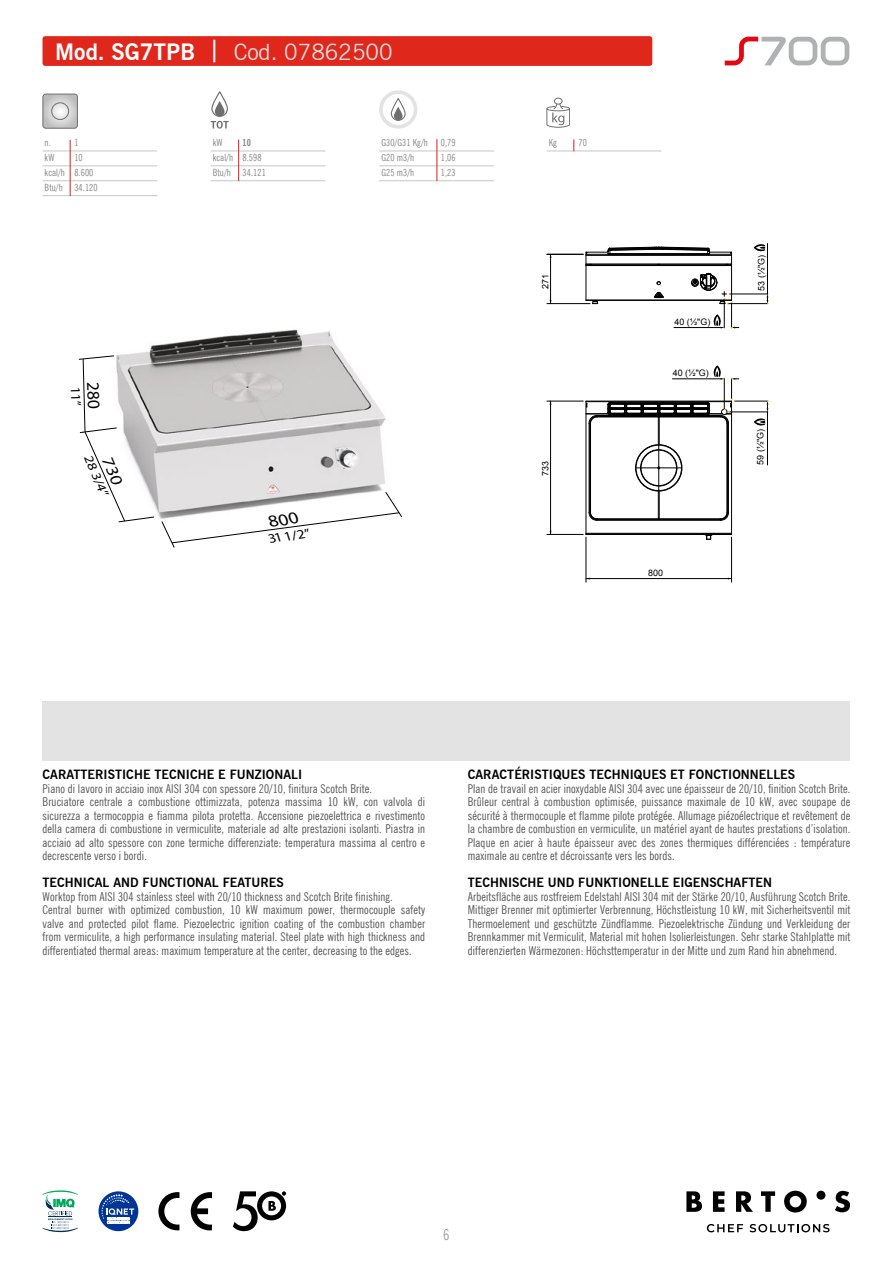
<style>
.page{position:relative;width:893px;height:1263px;background:#fff}
.page>*{position:absolute;margin:0;border:0;box-sizing:border-box;transform-origin:0 0}
.t1{font:22.5px "News Gothic BT";color:#dadada}
.t2{font:condensed 15px "News Gothic BT";color:#9d9d9c}
.t3{font:italic 13.2px "Myriad Pro";color:#000;scale:1.15 1}
.t4{font:12.9px "Myriad Pro";color:#000;scale:1.15 1}
.t5{font:700 12.75px "News Gothic BT";letter-spacing:.005em;color:#000}
.t6{font:condensed 12px/13.5px "News Gothic BT";letter-spacing:.01em;color:#575756;text-align:justify}
.t7{font:condensed 9.75px/14.9px "News Gothic BT";letter-spacing:.01em;color:#878787}
.t8{font:700 condensed 9.75px "News Gothic BT";color:#878787}
.t9{font:9px "Arial";color:#000}
.s1{font-weight:700;color:#fff}
</style>
<div class="page">
<svg style="left:725px;top:37px;width:124px;height:28px"></svg>
<div style="left:43px;top:36px;width:609px;height:30px;background:#df271c;border-radius:3px"></div>
<svg style="left:686px;top:1191px;width:16px;height:21px"></svg>
<svg style="left:713px;top:1191px;width:12px;height:21px"></svg>
<svg style="left:736px;top:1191px;width:17px;height:21px"></svg>
<svg style="left:761px;top:1191px;width:14px;height:21px"></svg>
<svg style="left:784px;top:1191px;width:23px;height:21px"></svg>
<svg style="left:835px;top:1191px;width:15px;height:21px"></svg>
<div style="left:816px;top:1191px;width:9px;height:9px;background:#000;border-radius:50%"></div>
<svg style="left:707px;top:1224px;width:36px;height:8px"></svg>
<svg style="left:750px;top:1224px;width:80px;height:8px"></svg>
<svg style="left:191px;top:1192px;width:21px;height:38px"></svg>
<svg style="left:158px;top:1192px;width:21px;height:38px"></svg>
<svg style="left:233px;top:1191px;width:53px;height:40px"></svg>
<svg style="left:99px;top:1191px;width:39px;height:40px"></svg>
<svg style="left:101px;top:1194px;width:33px;height:29px"></svg>
<svg style="left:43px;top:1190px;width:35px;height:42px"></svg>
<img style="left:118px;top:329px;width:268px;height:194px">
<hr style="left:729px;top:412px;width:39px;height:1px;background:#000">
<hr style="left:734px;top:401px;width:34px;height:1px;background:#000">
<hr style="left:767px;top:412px;width:1px;height:53px;background:#000">
<hr style="left:547px;top:401px;width:36px;height:1px;background:#000">
<hr style="left:547px;top:534px;width:36px;height:1px;background:#000">
<hr style="left:550px;top:401px;width:1px;height:67px;background:#000">
<hr style="left:550px;top:468px;width:1px;height:66px;background:#000">
<hr style="left:586px;top:537px;width:1px;height:45px;background:#000">
<hr style="left:731px;top:537px;width:1px;height:45px;background:#000">
<hr style="left:586px;top:578px;width:73px;height:1px;background:#000">
<hr style="left:659px;top:578px;width:72px;height:1px;background:#000">
<hr style="left:674px;top:327px;width:47px;height:1px;background:#000">
<hr style="left:729px;top:294px;width:39px;height:1px;background:#000">
<hr style="left:727px;top:303px;width:41px;height:1px;background:#000">
<hr style="left:767px;top:243px;width:1px;height:51px;background:#000">
<hr style="left:547px;top:303px;width:43px;height:1px;background:#000">
<hr style="left:547px;top:254px;width:36px;height:1px;background:#000">
<svg style="left:550px;top:255px;width:1px;height:48px"></svg>
<hr style="left:586px;top:264px;width:1px;height:36px;background:#000">
<hr style="left:586px;top:300px;width:145px;height:1px;background:#000">
<hr style="left:586px;top:265px;width:145px;height:1px;background:#000">
<hr style="left:731px;top:264px;width:1px;height:36px;background:#000">
<hr style="left:586px;top:401px;width:1px;height:133px;background:#000">
<hr style="left:586px;top:534px;width:145px;height:1px;background:#000">
<hr style="left:586px;top:533px;width:145px;height:1px;background:#000">
<hr style="left:731px;top:401px;width:1px;height:133px;background:#000">
<svg style="left:592px;top:300px;width:6px;height:4px"></svg>
<svg style="left:703px;top:532px;width:28px;height:8px"></svg>
<svg style="left:654px;top:292px;width:10px;height:6px"></svg>
<svg style="left:657px;top:281px;width:4px;height:4px"></svg>
<svg style="left:586px;top:247px;width:146px;height:18px"></svg>
<svg style="left:691px;top:273px;width:48px;height:55px"></svg>
<svg style="left:586px;top:365px;width:153px;height:156px"></svg>
<svg style="left:754px;top:244px;width:11px;height:8px"></svg>
<svg style="left:754px;top:401px;width:14px;height:25px"></svg>
<div style="left:43px;top:702px;width:807px;height:59px;background:#e3e3e3"></div>
<hr style="left:576px;top:151px;width:85px;height:1px;background:#c6c6c6">
<svg style="left:547px;top:139px;width:29px;height:13px"></svg>
<hr style="left:379px;top:151px;width:60px;height:1px;background:#c6c6c6">
<hr style="left:439px;top:151px;width:55px;height:1px;background:#c6c6c6">
<hr style="left:379px;top:165px;width:60px;height:1px;background:#c6c6c6">
<hr style="left:439px;top:165px;width:55px;height:1px;background:#c6c6c6">
<hr style="left:379px;top:180px;width:60px;height:1px;background:#c6c6c6">
<hr style="left:439px;top:180px;width:55px;height:1px;background:#c6c6c6">
<hr style="left:436px;top:139px;width:1px;height:42px;background:#df271c">
<svg style="left:211px;top:151px;width:29px;height:1px"></svg>
<hr style="left:240px;top:151px;width:85px;height:1px;background:#c6c6c6">
<svg style="left:211px;top:165px;width:29px;height:1px"></svg>
<hr style="left:240px;top:165px;width:85px;height:1px;background:#c6c6c6">
<svg style="left:211px;top:180px;width:29px;height:1px"></svg>
<hr style="left:240px;top:180px;width:85px;height:1px;background:#c6c6c6">
<hr style="left:238px;top:140px;width:1px;height:41px;background:#df271c">
<svg style="left:43px;top:151px;width:29px;height:1px"></svg>
<hr style="left:72px;top:151px;width:85px;height:1px;background:#c6c6c6">
<svg style="left:43px;top:165px;width:29px;height:1px"></svg>
<hr style="left:72px;top:165px;width:85px;height:1px;background:#c6c6c6">
<svg style="left:43px;top:180px;width:29px;height:1px"></svg>
<hr style="left:72px;top:180px;width:85px;height:1px;background:#c6c6c6">
<svg style="left:43px;top:195px;width:29px;height:1px"></svg>
<hr style="left:72px;top:195px;width:85px;height:1px;background:#c6c6c6">
<hr style="left:70px;top:140px;width:1px;height:56px;background:#df271c">
<svg style="left:546px;top:103px;width:24px;height:25px"></svg>
<div style="left:554px;top:98px;width:8px;height:6px;border:1px solid #706f6f;border-radius:50%"></div>
<svg style="left:379px;top:90px;width:38px;height:39px"></svg>
<svg style="left:394px;top:107px;width:9px;height:13px"></svg>
<svg style="left:211px;top:91px;width:18px;height:38px"></svg>
<svg style="left:215px;top:101px;width:10px;height:15px"></svg>
<svg style="left:43px;top:94px;width:33px;height:33px"></svg>
<div style="left:43px;top:94px;width:35px;height:35px;border:1px solid #706f6f;border-radius:3px"></div>
<div style="left:51px;top:102px;width:18px;height:18px;border:1px solid #706f6f;border-radius:50%"></div>
<svg style="left:161px;top:492px;width:241px;height:56px"></svg>
<svg style="left:78px;top:355px;width:76px;height:167px"></svg>
<h1 class="t1" style="left:55px;top:38px;width:339px"><span class="s1">Mod. SG7TPB |</span> Cod. 07862500</h1>
<p class="t7" style="left:45px;top:135px;width:8px">n.</p>
<p class="t7" style="left:74px;top:135px;width:6px">1</p>
<p class="t7" style="left:45px;top:150px;width:11px">kW</p>
<p class="t7" style="left:45px;top:150px;width:55px;text-indent:30px">10 kcal/h 8.600<br>Btu/h 34.120</p>
<p class="t4" style="left:95px;top:452px;width:39px;rotate:67deg">28 3/4”</p>
<p class="t7" style="left:213px;top:135px;width:11px">kW</p>
<p class="t8" style="left:243px;top:137px;width:10px">10</p>
<p class="t7" style="left:213px;top:150px;width:55px">kcal/h 8.598<br>Btu/h 34.121</p>
<p class="t3" style="left:268px;top:530px;width:38px;rotate:-8deg">31 1/2”</p>
<p class="t7" style="left:381px;top:135px;width:48px">G30/G31 Kg/h</p>
<p class="t7" style="left:441px;top:135px;width:16px">0,79</p>
<p class="t7" style="left:549px;top:135px;width:10px">Kg</p>
<p class="t7" style="left:578px;top:135px;width:10px">70</p>
<p class="t7" style="left:381px;top:150px;width:34px">G20 m3/h</p>
<p class="t7" style="left:441px;top:150px;width:16px">1,06</p>
<p class="t7" style="left:381px;top:165px;width:34px">G25 m3/h</p>
<p class="t7" style="left:441px;top:165px;width:16px">1,23</p>
<p class="t9" style="left:539px;top:289px;width:16px;rotate:-90deg">271</p>
<p class="t9" style="left:539px;top:476px;width:16px;rotate:-90deg">733</p>
<p class="t9" style="left:674px;top:315px;width:37px">40 (½"G)</p>
<p class="t9" style="left:673px;top:367px;width:37px">40 (½"G)</p>
<p class="t9" style="left:648px;top:567px;width:16px">800</p>
<p class="t9" style="left:755px;top:291px;width:37px;rotate:-90deg">53 (½"G)</p>
<p class="t9" style="left:754px;top:465px;width:37px;rotate:-90deg">59 (½"G)</p>
<p class="t5" style="left:43px;top:767px;width:261px">CARATTERISTICHE TECNICHE E FUNZIONALI</p>
<p class="t6" style="left:43px;top:782px;width:384px;text-align:left">Piano di lavoro in acciaio inox AISI 304 con spessore 20/10, finitura Scotch Brite.<br>Bruciatore centrale a combustione ottimizzata, potenza massima 10 kW, con valvola di sicurezza a termocoppia e fiamma pilota protetta. Accensione piezoelettrica e rivestimento della camera di combustione in vermiculite, materiale ad alte prestazioni isolanti. Piastra in acciaio ad alto spessore con zone termiche differenziate: temperatura massima al centro e decrescente verso i bordi.</p>
<p class="t5" style="left:43px;top:875px;width:243px">TECHNICAL AND FUNCTIONAL FEATURES</p>
<p class="t6" style="left:43px;top:890px;width:384px;text-align:left">Worktop from AISI 304 stainless steel with 20/10 thickness and Scotch Brite finishing.<br>Central burner with optimized combustion, 10 kW maximum power, thermocouple safety valve and protected pilot flame. Piezoelectric ignition coating of the combustion chamber from vermiculite, a high performance insulating material. Steel plate with high thickness and differentiated thermal areas: maximum temperature at the center, decreasing to the edges.</p>
<p class="t5" style="left:468px;top:767px;width:329px">CARACTÉRISTIQUES TECHNIQUES ET FONCTIONNELLES</p>
<p class="t6" style="left:468px;top:782px;width:384px">Plan de travail en acier inoxydable AISI 304 avec une épaisseur de 20/10, finition Scotch Brite.<br>Brûleur central à combustion optimisée, puissance maximale de 10 kW, avec soupape de sécurité à thermocouple et flamme pilote protégée. Allumage piézoélectrique et revêtement de la chambre de combustion en vermiculite, un matériel ayant de hautes prestations d’isolation.<br>Plaque en acier à haute épaisseur avec des zones thermiques différenciées : température maximale au centre et décroissante vers les bords.</p>
<p class="t5" style="left:468px;top:875px;width:306px">TECHNISCHE UND FUNKTIONELLE EIGENSCHAFTEN</p>
<p class="t6" style="left:468px;top:890px;width:384px">Arbeitsfläche aus rostfreiem Edelstahl AISI 304 mit der Stärke 20/10, Ausführung Scotch Brite.<br>Mittiger Brenner mit optimierter Verbrennung, Höchstleistung 10 kW, mit Sicherheitsventil mit Thermoelement und geschützte Zündflamme. Piezoelektrische Zündung und Verkleidung der Brennkammer mit Vermiculit, Material mit hohen Isolierleistungen. Sehr starke Stahlplatte mit differenzierten Wärmezonen: Höchsttemperatur in der Mitte und zum Rand hin abnehmend.</p>
<p class="t2" style="left:443px;top:1226px;width:8px">6</p>
</div>
